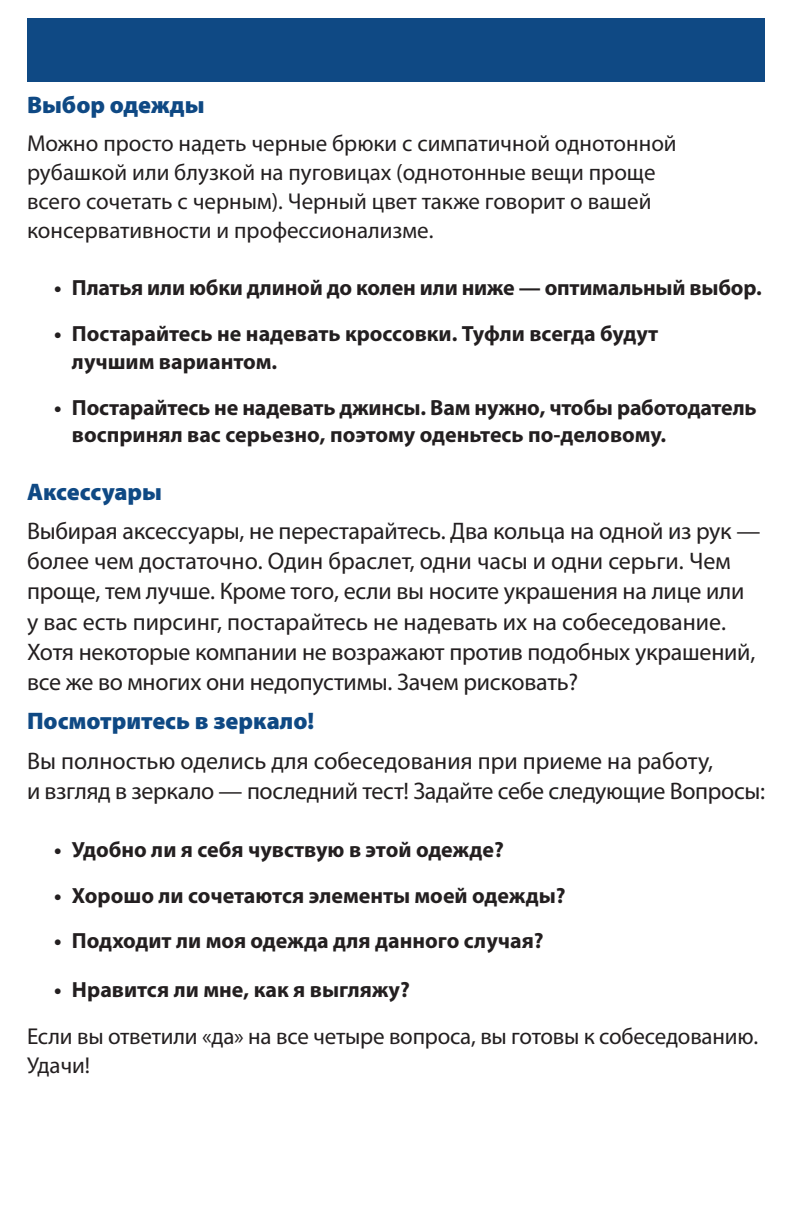
<style>
.page{position:relative;width:792px;height:1224px;background:#fff}
.page>*{position:absolute;margin:0;border:0;box-sizing:border-box;transform-origin:0 0}
.t1{font:24px/30.2px "Myriad Pro";letter-spacing:-.01em;color:#231f20}
.t2{font:900 24px "Myriad Pro";color:#0f4984}
.t3{font:23px/29px "Myriad Pro";color:#231f20}
.t4{font:700 22px/27.8px "Myriad Pro";letter-spacing:-.005em;color:#231f20}
</style>
<div class="page">
<div style="left:27px;top:18px;width:738px;height:63px;background:#0f4984"></div>
<p class="t2" style="left:27px;top:89px;width:179px">Выбор одежды</p>
<p class="t3" style="left:27px;top:129px;width:651px">Можно просто надеть черные брюки с симпатичной однотонной рубашкой или блузкой на пуговицах (однотонные вещи проще всего сочетать с черным). Черный цвет также говорит о вашей консервативности и профессионализме.</p>
<p class="t4" style="left:54px;top:273px;width:710px">• Платья или юбки длиной до колен или ниже — оптимальный выбор.</p>
<p class="t4" style="left:72px;top:319px;width:588px;text-indent:-18px">• Постарайтесь не надевать кроссовки. Туфли всегда будут лучшим вариантом.</p>
<p class="t4" style="left:72px;top:393px;width:686px;text-indent:-18px">• Постарайтесь не надевать джинсы. Вам нужно, чтобы работодатель воспринял вас серьезно, поэтому оденьтесь по-деловому.</p>
<p class="t2" style="left:27px;top:476px;width:137px">Аксессуары</p>
<p class="t1" style="left:27px;top:515px;width:735px">Выбирая аксессуары, не перестарайтесь. Два кольца на одной из рук — более чем достаточно. Один браслет, одни часы и одни серьги. Чем проще, тем лучше. Кроме того, если вы носите украшения на лице или у вас есть пирсинг, постарайтесь не надевать их на собеседование.<br>Хотя некоторые компании не возражают против подобных украшений, все же во многих они недопустимы. Зачем рисковать?</p>
<p class="t2" style="left:27px;top:705px;width:289px">Посмотритесь в зеркало!</p>
<p class="t1" style="left:27px;top:745px;width:739px">Вы полностью оделись для собеседования при приеме на работу,<br>и взгляд в зеркало — последний тест! Задайте себе следующие Вопросы:</p>
<p class="t4" style="left:54px;top:835px;width:451px">• Удобно ли я себя чувствую в этой одежде?</p>
<p class="t4" style="left:54px;top:881px;width:513px">• Хорошо ли сочетаются элементы моей одежды?</p>
<p class="t4" style="left:54px;top:926px;width:491px">• Подходит ли моя одежда для данного случая?</p>
<p class="t4" style="left:54px;top:975px;width:357px">• Нравится ли мне, как я выгляжу?</p>
<p class="t3" style="left:27px;top:1021px;width:733px">Если вы ответили «да» на все четыре вопроса, вы готовы к собеседованию.<br>Удачи!</p>
</div>
